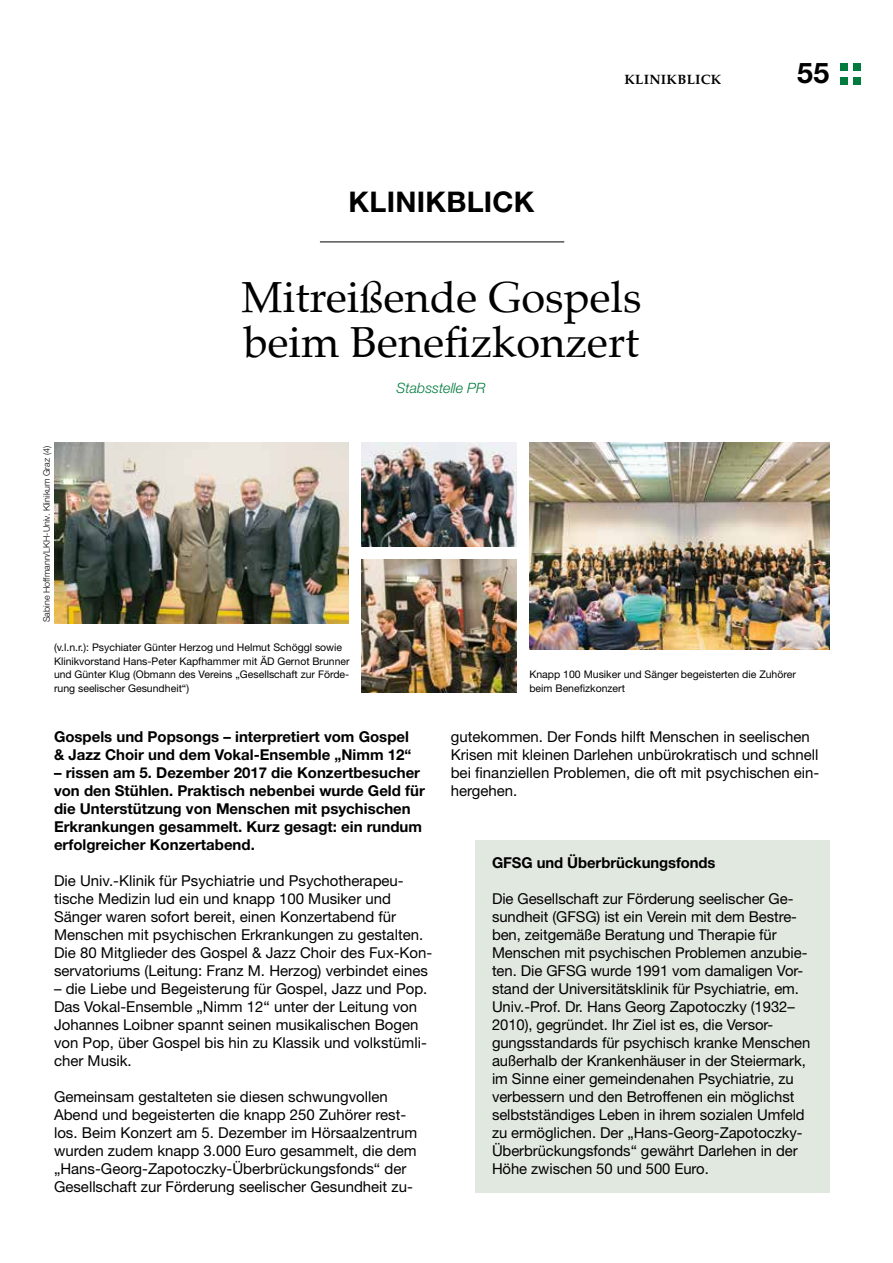
<style>
.page{position:relative;width:893px;height:1263px;background:#fff}
.page>*{position:absolute;margin:0;border:0;box-sizing:border-box;transform-origin:0 0}
.t1{font:43.5px/45px "Palatino";color:#000}
.t2{font:700 28.5px "Helvetica Neue LT Std";letter-spacing:.01em;color:#000}
.t3{font:15px/18px "Helvetica Neue LT Std";color:#000}
.t4{font:700 15px/18px "Helvetica Neue LT Std";color:#000}
.t5{font:italic 300 14.25px "Helvetica Neue LT Std";color:#007b3d}
.t6{font:700 13.5px "Palatino";letter-spacing:.025em;color:#000}
.t7{font:10.5px/13.5px "Helvetica Neue LT Std";color:#000}
.t8{font:300 9px "Helvetica Neue LT Std";color:#000}
</style>
<div class="page">
<div style="left:853px;top:64px;width:8px;height:7px;background:#007b3d"></div>
<div style="left:840px;top:64px;width:7px;height:7px;background:#007b3d"></div>
<div style="left:853px;top:77px;width:8px;height:8px;background:#007b3d"></div>
<div style="left:840px;top:77px;width:7px;height:8px;background:#007b3d"></div>
<div style="left:475px;top:840px;width:354px;height:353px;background:#e1e8df"></div>
<hr style="left:320px;top:242px;width:244px;height:1px;background:#000">
<img style="left:54px;top:443px;width:295px;height:180px">
<img style="left:361px;top:559px;width:156px;height:133px">
<img style="left:529px;top:443px;width:300px;height:206px">
<img style="left:361px;top:443px;width:156px;height:103px">
<p class="t8" style="left:41px;top:622px;width:178px;rotate:-90deg">Sabine Hoffmann/LKH-Univ. Klinikum Graz (4)</p>
<h2 class="t2" style="left:349px;top:184px;width:187px">KLINIKBLICK</h2>
<p class="t6" style="left:624px;top:68px;width:99px">KLINIKBLICK</p>
<h1 class="t1" style="left:242px;top:274px;width:401px">Mitreißende Gospels beim Benefizkonzert</h1>
<p class="t5" style="left:397px;top:379px;width:90px">Stabsstelle PR</p>
<h2 class="t2" style="left:797px;top:55px;width:33px">55</h2>
<p class="t7" style="left:54px;top:641px;width:297px">(v.l.n.r.): Psychiater Günter Herzog und Helmut Schöggl sowie Klinikvorstand Hans-Peter Kapfhammer mit ÄD Gernot Brunner und Günter Klug (Obmann des Vereins „Gesellschaft zur Förde&shy;rung seelischer Gesundheit“)</p>
<p class="t4" style="left:54px;top:727px;width:359px">Gospels und Popsongs – interpretiert vom Gospel &amp; Jazz Choir und dem Vokal-Ensemble „Nimm 12“</p>
<p class="t4" style="left:54px;top:763px;width:372px">– rissen am 5. Dezember 2017 die Konzertbesucher von den Stühlen. Praktisch nebenbei wurde Geld für die Unterstützung von Menschen mit psychischen Erkrankungen gesammelt. Kurz gesagt: ein rundum erfolgreicher Konzertabend.</p>
<p class="t3" style="left:54px;top:872px;width:380px">Die Univ.-Klinik für Psychiatrie und Psychotherapeu&shy;tische Medizin lud ein und knapp 100 Musiker und Sänger waren sofort bereit, einen Konzertabend für Menschen mit psychischen Erkrankungen zu gestalten.<br>Die 80 Mitglieder des Gospel &amp; Jazz Choir des Fux-Kon&shy;servatoriums (Leitung: Franz M. Herzog) verbindet eines</p>
<p class="t3" style="left:54px;top:980px;width:375px">– die Liebe und Begeisterung für Gospel, Jazz und Pop.<br>Das Vokal-Ensemble „Nimm 12“ unter der Leitung von Johannes Loibner spannt seinen musikalischen Bogen von Pop, über Gospel bis hin zu Klassik und volkstümli&shy;cher Musik.</p>
<p class="t3" style="left:54px;top:1088px;width:365px">Gemeinsam gestalteten sie diesen schwungvollen Abend und begeisterten die knapp 250 Zuhörer rest&shy;los. Beim Konzert am 5. Dezember im Hörsaalzentrum wurden zudem knapp 3.000 Euro gesammelt, die dem „Hans-Georg-Zapotoczky-Überbrückungsfonds“ der Gesellschaft zur Förderung seelischer Gesundheit zu-</p>
<p class="t7" style="left:529px;top:668px;width:268px">Knapp 100 Musiker und Sänger begeisterten die Zuhörer beim Benefizkonzert</p>
<p class="t3" style="left:451px;top:728px;width:370px">gutekommen. Der Fonds hilft Menschen in seelischen Krisen mit kleinen Darlehen unbürokratisch und schnell bei finanziellen Problemen, die oft mit psychischen ein&shy;hergehen.</p>
<p class="t4" style="left:492px;top:853px;width:225px">GFSG und Überbrückungsfonds</p>
<p class="t3" style="left:492px;top:889px;width:320px">Die Gesellschaft zur Förderung seelischer Ge&shy;sundheit (GFSG) ist ein Verein mit dem Bestre&shy;ben, zeitgemäße Beratung und Therapie für Menschen mit psychischen Problemen anzubie&shy;ten. Die GFSG wurde 1991 vom damaligen Vor&shy;stand der Universitätsklinik für Psychiatrie, em.<br>Univ.-Prof. Dr. Hans Georg Zapotoczky (1932– 2010), gegründet. Ihr Ziel ist es, die Versor&shy;gungsstandards für psychisch kranke Menschen außerhalb der Krankenhäuser in der Steiermark, im Sinne einer gemeindenahen Psychiatrie, zu verbessern und den Betroffenen ein möglichst selbstständiges Leben in ihrem sozialen Umfeld zu ermöglichen. Der „Hans-Georg-Zapotoczky-Überbrückungsfonds“ gewährt Darlehen in der Höhe zwischen 50 und 500 Euro.</p>
</div>
